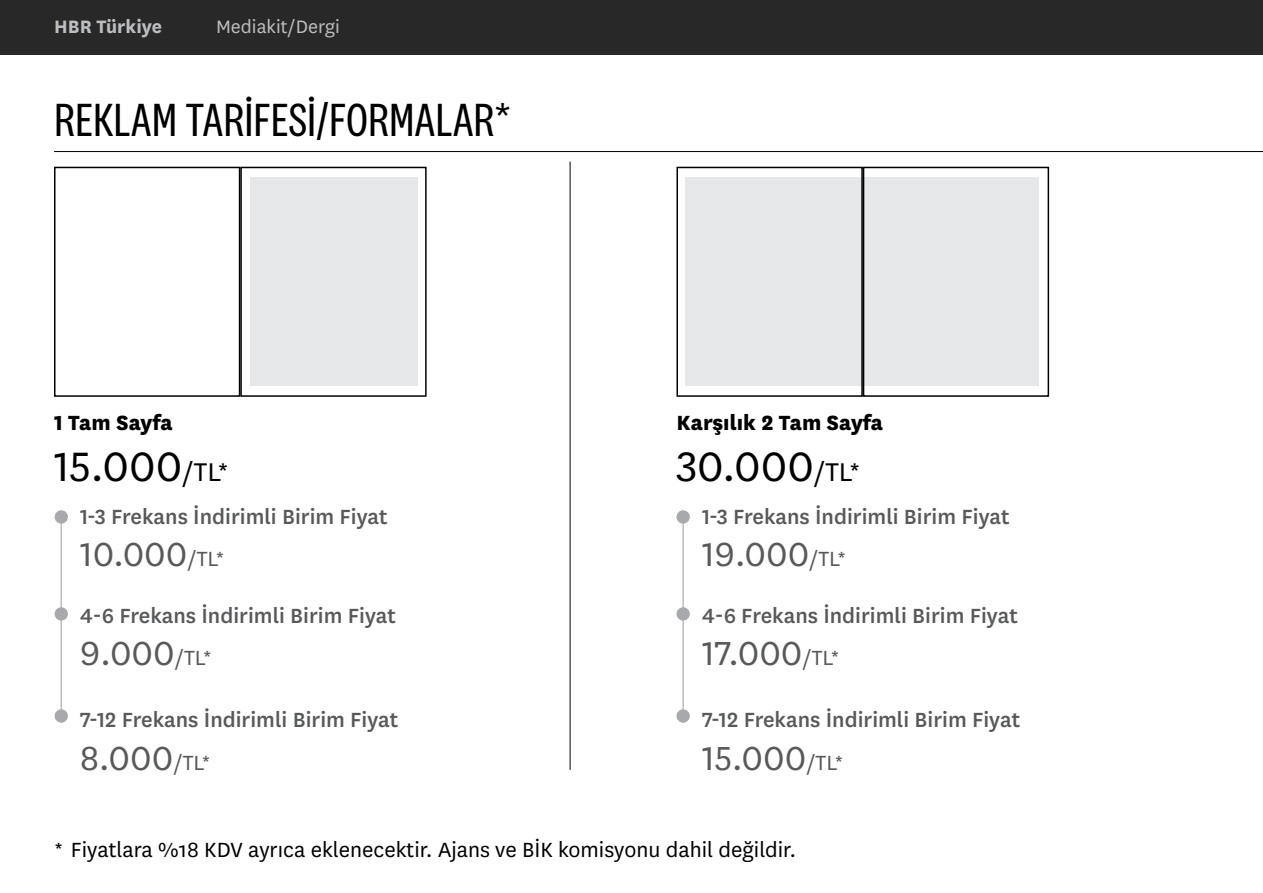
<style>
.page{position:relative;width:1263px;height:893px;background:#fff}
.page>*{position:absolute;margin:0;border:0;box-sizing:border-box;transform-origin:0 0}
.t1{font:48.15px "National 2 Condensed";color:#000}
.t2{font:48px "National HBR";color:#000}
.t3{font:39px "National HBR";color:#58595b}
.t4{font:500 24px "National HBR";color:#58595b}
.t5{font:24px "National HBR";color:#000}
.t6{font:800 24px "National HBR";color:#000}
.t7{font:21px "National HBR";color:#bcbec0}
.t8{font:700 21px "National HBR";color:#bcbec0}
.s1{font-size:30px}
.s2{font-size:24px}
</style>
<div class="page">
<div style="left:685px;top:177px;width:354px;height:208px;background:#e6e7e8"></div>
<div style="left:0;top:0;width:1263px;height:54px;background:#292829"></div>
<hr style="left:54px;top:151px;width:1209px;height:1px;background:#000">
<div style="left:676px;top:167px;width:187px;height:230px;border:2px solid #000"></div>
<div style="left:863px;top:167px;width:186px;height:230px;border:2px solid #000"></div>
<div style="left:54px;top:167px;width:186px;height:230px;border:2px solid #000"></div>
<div style="left:240px;top:167px;width:187px;height:230px;border:2px solid #000"></div>
<div style="left:250px;top:177px;width:168px;height:208px;background:#e6e7e8"></div>
<hr style="left:570px;top:162px;width:1px;height:608px;background:#000">
<hr style="left:682px;top:515px;width:2px;height:208px;background:#bcbec0">
<hr style="left:61px;top:515px;width:1px;height:208px;background:#bcbec0">
<div style="left:676px;top:510px;width:14px;height:14px;background:#a7a9ac;border-radius:50%"></div>
<div style="left:55px;top:510px;width:13px;height:14px;background:#a7a9ac;border-radius:50%"></div>
<div style="left:676px;top:607px;width:14px;height:14px;background:#a7a9ac;border-radius:50%"></div>
<div style="left:55px;top:607px;width:13px;height:14px;background:#a7a9ac;border-radius:50%"></div>
<div style="left:676px;top:709px;width:14px;height:14px;background:#a7a9ac;border-radius:50%"></div>
<div style="left:55px;top:709px;width:13px;height:14px;background:#a7a9ac;border-radius:50%"></div>
<p class="t8" style="left:54px;top:12px;width:110px">HBR Türkiye</p>
<p class="t7" style="left:216px;top:13px;width:125px">Mediakit/Dergi</p>
<h1 class="t1" style="left:54px;top:95px;width:459px">REKLAM TARİFESİ/FORMALAR*</h1>
<p class="t6" style="left:54px;top:405px;width:120px">1 Tam Sayfa</p>
<p class="t6" style="left:676px;top:405px;width:208px">Karşılık 2 Tam Sayfa</p>
<h2 class="t2" style="left:54px;top:435px;width:176px">15.000<span class="s1">/TL*</span></h2>
<h2 class="t2" style="left:676px;top:435px;width:185px">30.000<span class="s1">/TL*</span></h2>
<p class="t4" style="left:80px;top:500px;width:309px">1-3 Frekans İndirimli Birim Fiyat</p>
<p class="t4" style="left:702px;top:500px;width:309px">1-3 Frekans İndirimli Birim Fiyat</p>
<h3 class="t3" style="left:80px;top:529px;width:146px">10.000<span class="s2">/TL*</span></h3>
<h3 class="t3" style="left:702px;top:529px;width:145px">19.000<span class="s2">/TL*</span></h3>
<p class="t4" style="left:80px;top:599px;width:317px">4-6 Frekans İndirimli Birim Fiyat</p>
<p class="t4" style="left:702px;top:599px;width:317px">4-6 Frekans İndirimli Birim Fiyat</p>
<h3 class="t3" style="left:80px;top:628px;width:133px">9.000<span class="s2">/TL*</span></h3>
<h3 class="t3" style="left:702px;top:628px;width:139px">17.000<span class="s2">/TL*</span></h3>
<p class="t4" style="left:80px;top:704px;width:320px">7-12 Frekans İndirimli Birim Fiyat</p>
<p class="t4" style="left:702px;top:704px;width:320px">7-12 Frekans İndirimli Birim Fiyat</p>
<h3 class="t3" style="left:80px;top:732px;width:132px">8.000<span class="s2">/TL*</span></h3>
<h3 class="t3" style="left:702px;top:732px;width:143px">15.000<span class="s2">/TL*</span></h3>
<p class="t5" style="left:55px;top:834px;width:743px">* Fiyatlara %18 KDV ayrıca eklenecektir. Ajans ve BİK komisyonu dahil değildir.</p>
</div>
